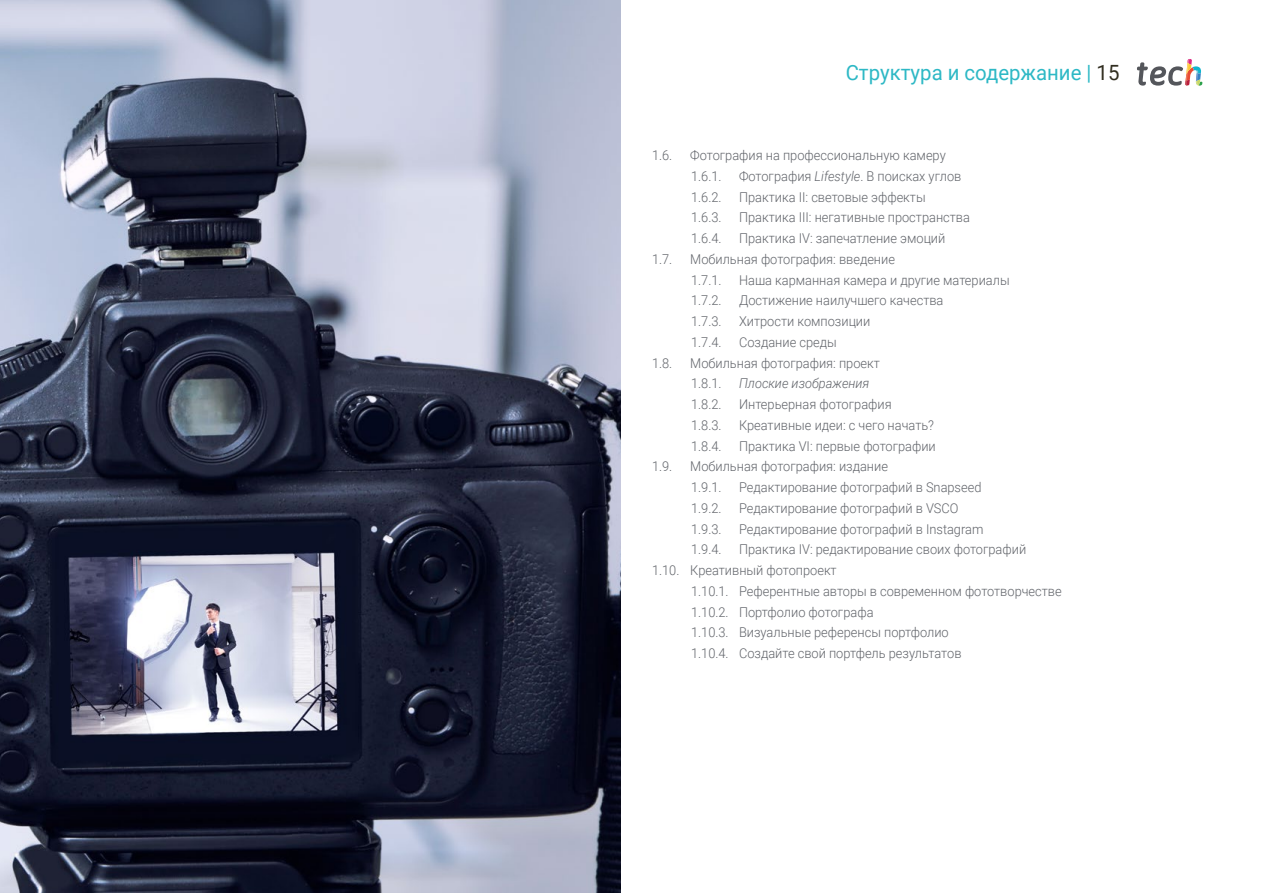
<style>
.page{position:relative;width:1263px;height:893px;background:#fff}
.page>*{position:absolute;margin:0;border:0;box-sizing:border-box;transform-origin:0 0}
.t1{font:21px "Roboto";color:#2db8c5}
.t2{font:300 13.5px/20.7px "Roboto";color:#61646a;scale:.95 1}
.t3{font:italic 300 13.5px "Roboto";color:#61646a;scale:.95 1}
.s1{color:#312e20}
.s2{font-style:italic}
</style>
<div class="page">
<svg style="left:1137px;top:59px;width:65px;height:27px"></svg>
<img style="left:0;top:0;width:621px;height:893px">
<h1 class="t1" style="left:846px;top:57px;width:275px">Структура и содержание | <span class="s1">15</span></h1>
<p class="t2" style="left:652px;top:144px;width:23px">1.6.</p>
<p class="t2" style="left:690px;top:144px;width:270px">Фотография на профессиональную камеру<br>1.6.1.</p>
<p class="t2" style="left:739px;top:165px;width:236px">Фотография <span class="s2">Lifestyle</span>. В поисках углов</p>
<p class="t2" style="left:691px;top:186px;width:34px">1.6.2.</p>
<p class="t2" style="left:739px;top:186px;width:198px">Практика II: световые эффекты</p>
<p class="t2" style="left:691px;top:207px;width:34px">1.6.3.</p>
<p class="t2" style="left:739px;top:207px;width:245px">Практика III: негативные пространства</p>
<p class="t2" style="left:691px;top:227px;width:34px">1.6.4.</p>
<p class="t2" style="left:739px;top:227px;width:219px">Практика IV: запечатление эмоций</p>
<p class="t2" style="left:652px;top:248px;width:23px">1.7.</p>
<p class="t2" style="left:690px;top:248px;width:217px">Мобильная фотография: введение<br>1.7.1.</p>
<p class="t2" style="left:739px;top:269px;width:286px">Наша карманная камера и другие материалы</p>
<p class="t2" style="left:691px;top:290px;width:34px">1.7.2.</p>
<p class="t2" style="left:739px;top:290px;width:217px">Достижение наилучшего качества</p>
<p class="t2" style="left:691px;top:310px;width:34px">1.7.3.</p>
<p class="t2" style="left:739px;top:310px;width:140px">Хитрости композиции</p>
<p class="t2" style="left:691px;top:331px;width:34px">1.7.4.</p>
<p class="t2" style="left:739px;top:331px;width:104px">Создание среды</p>
<p class="t2" style="left:652px;top:352px;width:23px">1.8.</p>
<p class="t2" style="left:690px;top:352px;width:201px">Мобильная фотография: проект<br>1.8.1.</p>
<p class="t3" style="left:739px;top:374px;width:139px">Плоские изображения</p>
<p class="t2" style="left:691px;top:393px;width:34px">1.8.2.</p>
<p class="t2" style="left:739px;top:393px;width:162px">Интерьерная фотография</p>
<p class="t2" style="left:691px;top:414px;width:34px">1.8.3.</p>
<p class="t2" style="left:739px;top:414px;width:207px">Креативные идеи: с чего начать?</p>
<p class="t2" style="left:691px;top:435px;width:34px">1.8.4.</p>
<p class="t2" style="left:739px;top:435px;width:209px">Практика VI: первые фотографии</p>
<p class="t2" style="left:652px;top:456px;width:23px">1.9.</p>
<p class="t2" style="left:690px;top:456px;width:210px">Мобильная фотография: издание<br>1.9.1.</p>
<p class="t2" style="left:739px;top:476px;width:257px">Редактирование фотографий в Snapseed</p>
<p class="t2" style="left:691px;top:497px;width:34px">1.9.2.</p>
<p class="t2" style="left:739px;top:497px;width:233px">Редактирование фотографий в VSCO</p>
<p class="t2" style="left:691px;top:518px;width:34px">1.9.3.</p>
<p class="t2" style="left:739px;top:518px;width:259px">Редактирование фотографий в Instagram</p>
<p class="t2" style="left:691px;top:539px;width:34px">1.9.4.</p>
<p class="t2" style="left:652px;top:539px;width:395px;text-indent:87px">Практика IV: редактирование своих фотографий<br>1.10. Креативный фотопроект</p>
<p class="t2" style="left:691px;top:580px;width:392px">1.10.1. Референтные авторы в современном фототворчестве 1.10.2. Портфолио фотографа<br>1.10.3. Визуальные референсы портфолио<br>1.10.4. Создайте свой портфель результатов</p>
</div>
